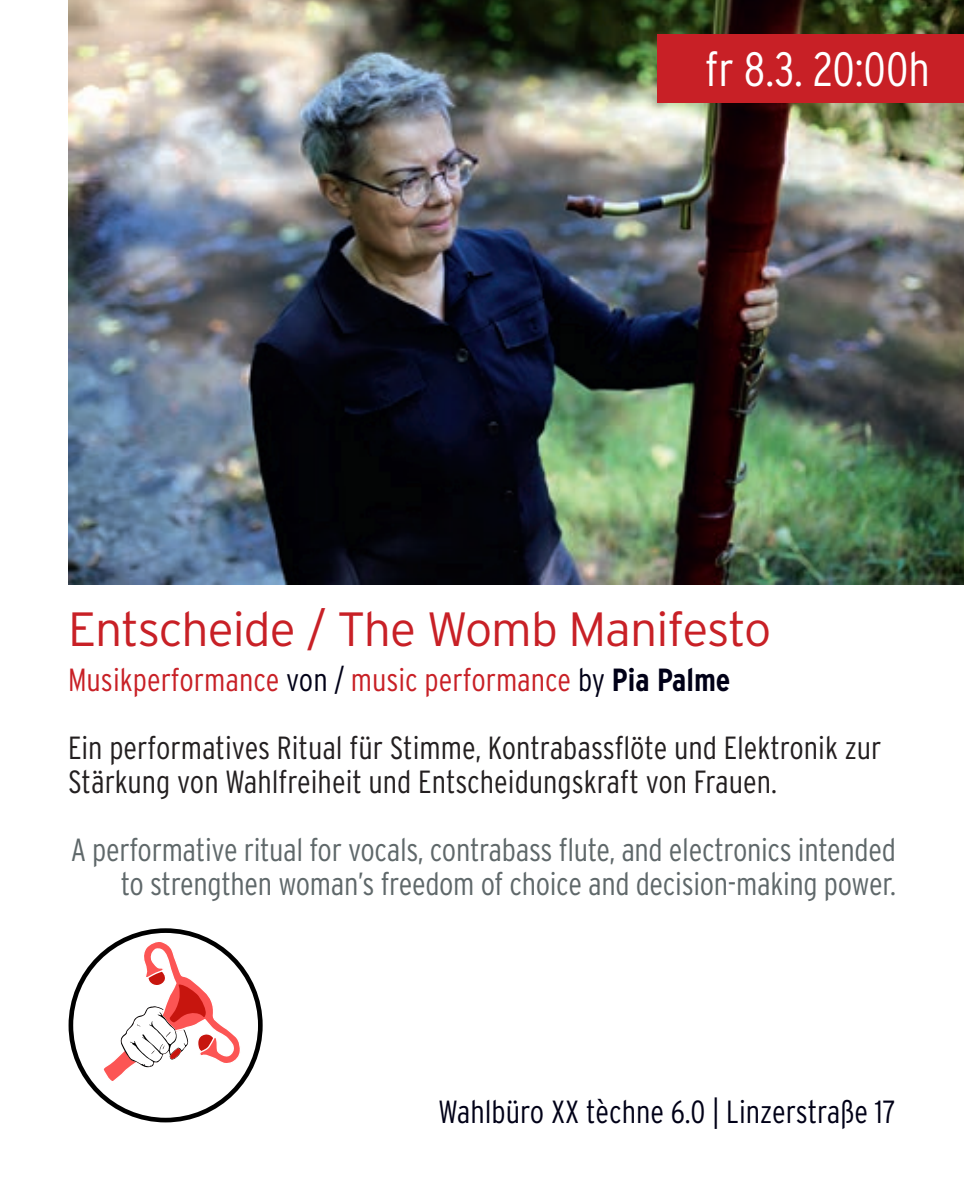
<style>
.page{position:relative;width:964px;height:1191px;background:#fff}
.page>*{position:absolute;margin:0;border:0;box-sizing:border-box;transform-origin:0 0}
.t1{font:300 48px "Interstate";letter-spacing:-.02em;color:#c82026}
.t2{font:300 condensed 48px "Interstate";color:#fff}
.t3{font:300 condensed 32px/68px "Interstate";color:#231f20}
.t4{font:300 condensed 32px/34px "Interstate";letter-spacing:-.01em;color:#5f686a;text-align:right}
.t5{font:300 condensed 32px "Interstate";color:#000017}
.s1{color:#c82026}
.s2{color:#000017}
.s3{font-weight:700;color:#000017}
</style>
<div class="page">
<img style="left:68px;top:0;width:896px;height:584px">
<div style="left:658px;top:34px;width:306px;height:68px;background:#c82026"></div>
<div style="left:69px;top:928px;width:194px;height:194px;border:5px solid #000;border-radius:50%"></div>
<svg style="left:103px;top:938px;width:138px;height:145px"></svg>
<h1 class="t2" style="left:705px;top:42px;width:226px">fr 8.3. 20:00h</h1>
<h1 class="t1" style="left:68px;top:601px;width:705px">Entscheide / The Womb Manifesto</h1>
<p class="t3" style="left:68px;top:645px;width:815px"><span class="s1">Musikperformance</span> <span class="s2">von /</span> <span class="s1">music performance</span> <span class="s2">by</span> <span class="s3">Pia Palme<br></span>Ein performatives Ritual für Stimme, Kontrabassflöte und Elektronik zur</p>
<p class="t3" style="left:68px;top:747px;width:710px">Stärkung von Wahlfreiheit und Entscheidungskraft von Frauen.</p>
<p class="t4" style="left:71px;top:832px;width:827px">A performative ritual for vocals, contrabass flute, and electronics intended to strengthen woman’s freedom of choice and decision-making power.</p>
<p class="t5" style="left:438px;top:1093px;width:459px">Wahlbüro XX tèchne 6.0 | Linzerstraße 17</p>
</div>
